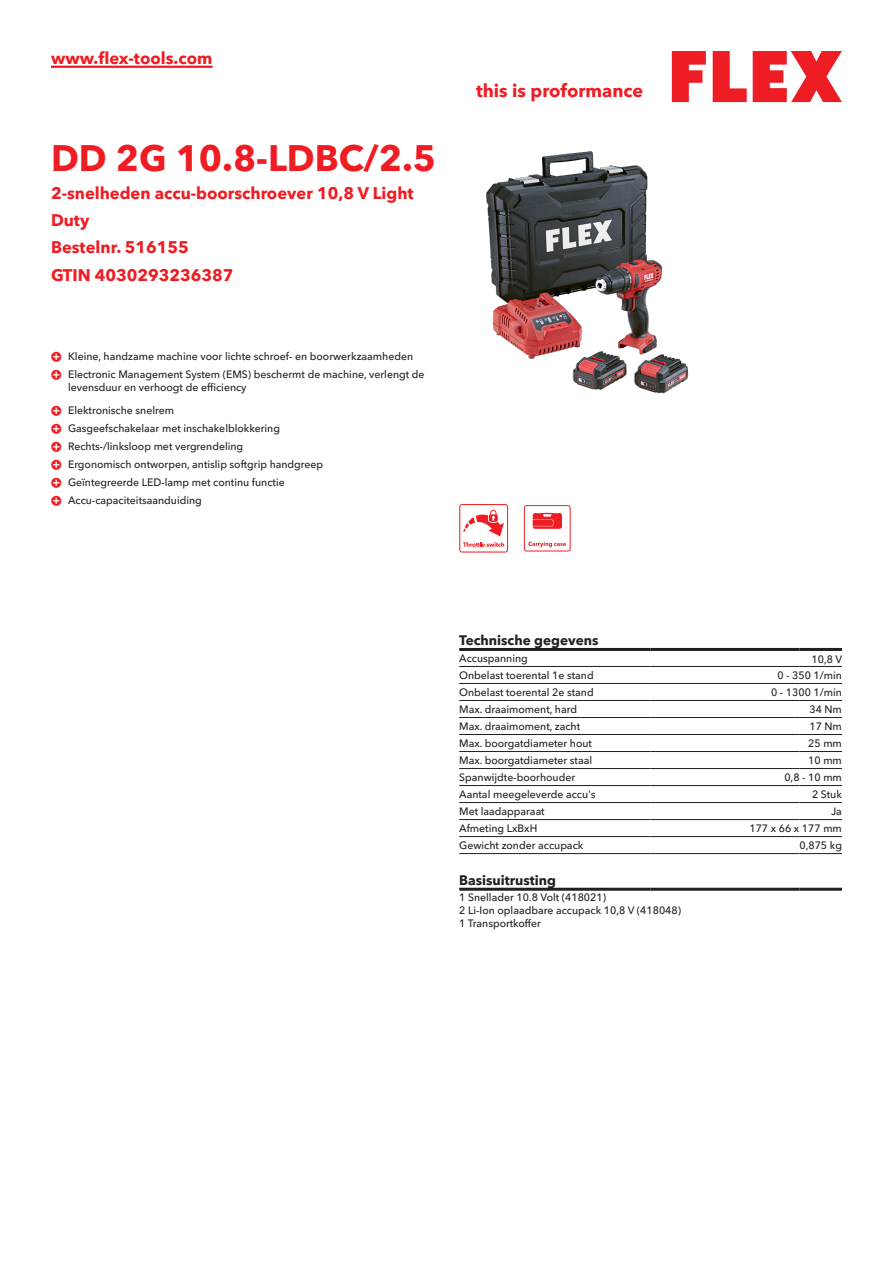
<style>
.page{position:relative;width:893px;height:1263px;background:#fff}
.page>*{position:absolute;margin:0;border:0;box-sizing:border-box;transform-origin:0 0}
.CB_AF_Product-name{font:700 36px "Avenir Next W1 G";color:#ee1d23}
.t1{font:700 18px "Avenir Next W1 G";color:#ee1d23}
.CB_AF_Product-short{font:700 16.5px/27px "Avenir Next W1 G";color:#ee1d23}
.CB_AF_Order-number{font:700 16.5px "Avenir Next W1 G";color:#ee1d23}
.CB_AF_Table-headline{font:700 13.5px "Avenir Next W1 G";color:#231f20}
.CB_AF_Table-specific{font:500 10.5px/12.6px "Avenir Next W1 G";color:#231f20}
</style>
<div class="page">
<svg style="left:672px;top:51px;width:34px;height:51px"></svg>
<svg style="left:713px;top:51px;width:34px;height:51px"></svg>
<svg style="left:753px;top:51px;width:89px;height:51px"></svg>
<hr style="left:51px;top:66px;width:162px;height:2px;background:#ee1d23">
<img style="left:486px;top:151px;width:203px;height:243px">
<hr style="left:459px;top:666px;width:192px;height:1px;background:#231f20">
<hr style="left:651px;top:666px;width:148px;height:1px;background:#231f20">
<hr style="left:799px;top:666px;width:43px;height:1px;background:#231f20">
<hr style="left:459px;top:683px;width:192px;height:1px;background:#231f20">
<hr style="left:651px;top:683px;width:148px;height:1px;background:#231f20">
<hr style="left:799px;top:683px;width:43px;height:1px;background:#231f20">
<hr style="left:459px;top:700px;width:192px;height:1px;background:#231f20">
<hr style="left:651px;top:700px;width:148px;height:1px;background:#231f20">
<hr style="left:799px;top:700px;width:43px;height:1px;background:#231f20">
<hr style="left:459px;top:717px;width:192px;height:1px;background:#231f20">
<hr style="left:651px;top:717px;width:148px;height:1px;background:#231f20">
<hr style="left:799px;top:717px;width:43px;height:1px;background:#231f20">
<hr style="left:459px;top:734px;width:192px;height:1px;background:#231f20">
<hr style="left:651px;top:734px;width:148px;height:1px;background:#231f20">
<hr style="left:799px;top:734px;width:43px;height:1px;background:#231f20">
<hr style="left:459px;top:751px;width:192px;height:1px;background:#231f20">
<hr style="left:651px;top:751px;width:148px;height:1px;background:#231f20">
<hr style="left:799px;top:751px;width:43px;height:1px;background:#231f20">
<hr style="left:459px;top:768px;width:192px;height:1px;background:#231f20">
<hr style="left:651px;top:768px;width:148px;height:1px;background:#231f20">
<hr style="left:799px;top:768px;width:43px;height:1px;background:#231f20">
<hr style="left:459px;top:785px;width:192px;height:1px;background:#231f20">
<hr style="left:651px;top:785px;width:148px;height:1px;background:#231f20">
<hr style="left:799px;top:785px;width:43px;height:1px;background:#231f20">
<hr style="left:459px;top:802px;width:192px;height:1px;background:#231f20">
<hr style="left:651px;top:802px;width:148px;height:1px;background:#231f20">
<hr style="left:799px;top:802px;width:43px;height:1px;background:#231f20">
<hr style="left:459px;top:819px;width:192px;height:1px;background:#231f20">
<hr style="left:651px;top:819px;width:148px;height:1px;background:#231f20">
<hr style="left:799px;top:819px;width:43px;height:1px;background:#231f20">
<hr style="left:459px;top:836px;width:192px;height:1px;background:#231f20">
<hr style="left:651px;top:836px;width:148px;height:1px;background:#231f20">
<hr style="left:799px;top:836px;width:43px;height:1px;background:#231f20">
<hr style="left:459px;top:853px;width:192px;height:1px;background:#231f20">
<hr style="left:651px;top:853px;width:148px;height:1px;background:#231f20">
<hr style="left:799px;top:853px;width:43px;height:1px;background:#231f20">
<hr style="left:459px;top:648px;width:192px;height:3px;background:#231f20">
<hr style="left:651px;top:648px;width:148px;height:3px;background:#231f20">
<hr style="left:799px;top:648px;width:43px;height:3px;background:#231f20">
<hr style="left:459px;top:888px;width:192px;height:3px;background:#231f20">
<hr style="left:651px;top:888px;width:148px;height:3px;background:#231f20">
<hr style="left:799px;top:888px;width:43px;height:3px;background:#231f20">
<svg style="left:459px;top:504px;width:49px;height:48px"></svg>
<svg style="left:524px;top:505px;width:47px;height:46px"></svg>
<h3 class="CB_AF_Product-short" style="left:51px;top:43px;width:163px">www.flex-tools.com</h3>
<p class="CB_AF_Product-name" style="left:51px;top:130px;width:387px">DD 2G 10.8-LDBC/2.5</p>
<p class="CB_AF_Product-short" style="left:51px;top:178px;width:364px">2-snelheden accu-boorschroever 10,8 V Light<br>Duty</p>
<p class="CB_AF_Order-number" style="left:51px;top:234px;width:139px">Bestelnr. 516155</p>
<p class="CB_AF_Order-number" style="left:51px;top:262px;width:184px">GTIN 4030293236387</p>
<p class="CB_AF_Table-specific" style="left:68px;top:349px;width:347px">Kleine, handzame machine voor lichte schroef- en boorwerkzaamheden</p>
<p class="CB_AF_Table-specific" style="left:68px;top:367px;width:358px">Electronic Management System (EMS) beschermt de machine, verlengt de levensduur en verhoogt de efficiency</p>
<p class="CB_AF_Table-specific" style="left:68px;top:403px;width:107px">Elektronische snelrem</p>
<p class="CB_AF_Table-specific" style="left:68px;top:421px;width:213px">Gasgeefschakelaar met inschakelblokkering</p>
<p class="CB_AF_Table-specific" style="left:68px;top:439px;width:177px">Rechts-/linksloop met vergrendeling</p>
<p class="CB_AF_Table-specific" style="left:68px;top:457px;width:257px">Ergonomisch ontworpen, antislip softgrip handgreep</p>
<p class="CB_AF_Table-specific" style="left:68px;top:475px;width:218px">Geïntegreerde LED-lamp met continu functie</p>
<p class="CB_AF_Table-specific" style="left:68px;top:493px;width:135px">Accu-capaciteitsaanduiding</p>
<h2 class="t1" style="left:476px;top:77px;width:169px">this is proformance</h2>
<p class="CB_AF_Table-headline" style="left:459px;top:630px;width:141px">Technische gegevens</p>
<p class="CB_AF_Table-specific" style="left:459px;top:651px;width:70px">Accuspanning</p>
<p class="CB_AF_Table-specific" style="left:811px;top:652px;width:32px">10,8 V</p>
<p class="CB_AF_Table-specific" style="left:459px;top:668px;width:136px">Onbelast toerental 1e stand</p>
<p class="CB_AF_Table-specific" style="left:777px;top:668px;width:66px">0 - 350 1/min</p>
<p class="CB_AF_Table-specific" style="left:459px;top:685px;width:136px">Onbelast toerental 2e stand</p>
<p class="CB_AF_Table-specific" style="left:771px;top:685px;width:72px">0 - 1300 1/min</p>
<p class="CB_AF_Table-specific" style="left:459px;top:702px;width:119px">Max. draaimoment, hard</p>
<p class="CB_AF_Table-specific" style="left:809px;top:702px;width:34px">34 Nm</p>
<p class="CB_AF_Table-specific" style="left:459px;top:719px;width:122px">Max. draaimoment, zacht</p>
<p class="CB_AF_Table-specific" style="left:809px;top:719px;width:34px">17 Nm</p>
<p class="CB_AF_Table-specific" style="left:459px;top:736px;width:134px">Max. boorgatdiameter hout</p>
<p class="CB_AF_Table-specific" style="left:808px;top:736px;width:35px">25 mm</p>
<p class="CB_AF_Table-specific" style="left:459px;top:753px;width:134px">Max. boorgatdiameter staal</p>
<p class="CB_AF_Table-specific" style="left:808px;top:753px;width:35px">10 mm</p>
<p class="CB_AF_Table-specific" style="left:459px;top:770px;width:117px">Spanwijdte-boorhouder</p>
<p class="CB_AF_Table-specific" style="left:784px;top:770px;width:59px">0,8 - 10 mm</p>
<p class="CB_AF_Table-specific" style="left:459px;top:787px;width:138px">Aantal meegeleverde accu's</p>
<p class="CB_AF_Table-specific" style="left:812px;top:787px;width:31px">2 Stuk</p>
<p class="CB_AF_Table-specific" style="left:459px;top:804px;width:87px">Met laadapparaat</p>
<p class="CB_AF_Table-specific" style="left:831px;top:804px;width:12px">Ja</p>
<p class="CB_AF_Table-specific" style="left:459px;top:821px;width:80px">Afmeting LxBxH</p>
<p class="CB_AF_Table-specific" style="left:749px;top:821px;width:94px">177 x 66 x 177 mm</p>
<p class="CB_AF_Table-specific" style="left:459px;top:838px;width:126px">Gewicht zonder accupack</p>
<p class="CB_AF_Table-specific" style="left:799px;top:838px;width:44px">0,875 kg</p>
<p class="CB_AF_Table-headline" style="left:459px;top:869px;width:98px">Basisuitrusting</p>
<p class="CB_AF_Table-specific" style="left:459px;top:890px;width:223px">1 Snellader 10.8 Volt (418021)<br>2 Li-Ion oplaadbare accupack 10,8 V (418048)<br>1 Transportkoffer</p>
</div>
